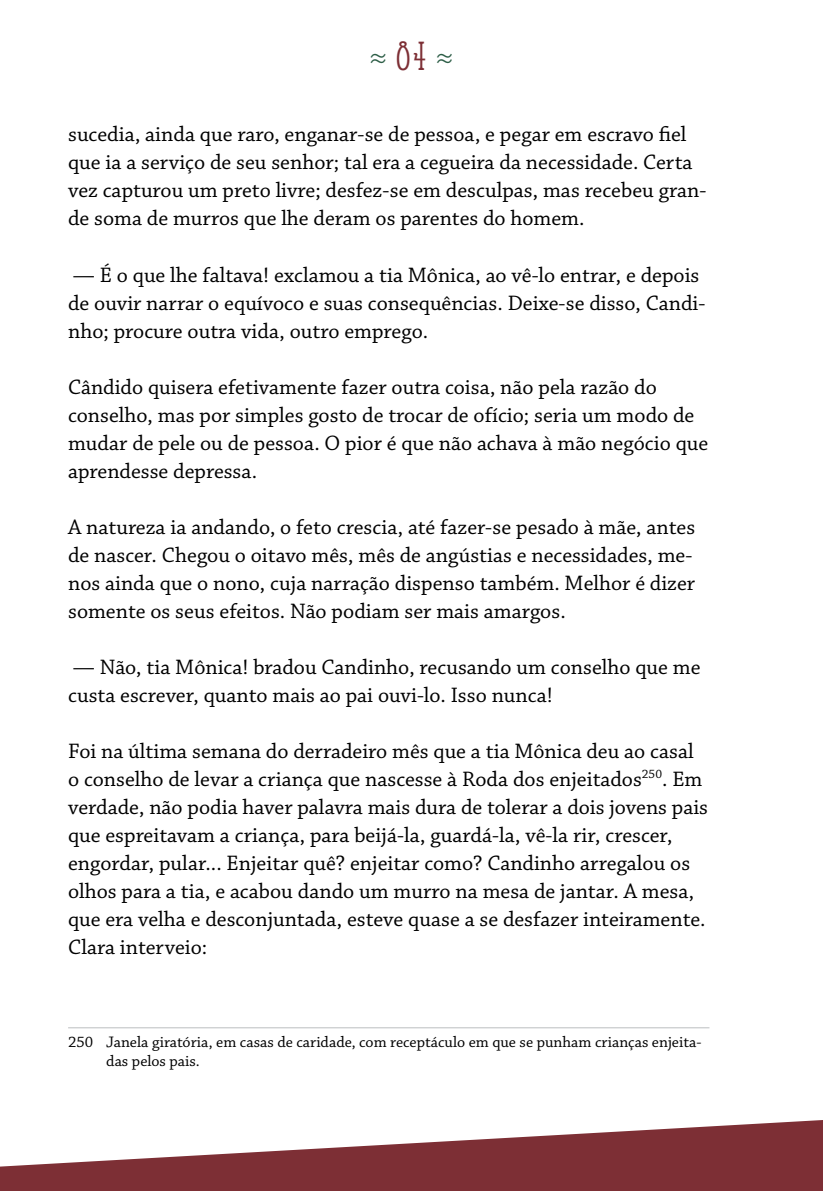
<style>
.page{position:relative;width:823px;height:1191px;background:#fff}
.page>*{position:absolute;margin:0;border:0;box-sizing:border-box;transform-origin:0 0}
.t1{font:40px "Eccentric Std";color:#2c5d46}
.t2{font:22px/28px "Chaparral Pro";color:#000}
.t3{font:16px/19.2px "Chaparral Pro";color:#000}
.s1{color:#7d2f35}
</style>
<div class="page">
<svg style="left:0;top:1120px;width:822px;height:71px;fill:#7d2f35"></svg>
<hr style="left:68px;top:1027px;width:641px;height:1px;background:#bcbec0">
<h1 class="t1" style="left:369px;top:33px;width:85px">≈<span class="s1">84</span>≈</h1>
<p class="t2" style="left:68px;top:121px;width:639px">sucedia, ainda que raro, enganar-se de pessoa, e pegar em escravo fiel que ia a serviço de seu senhor; tal era a cegueira da necessidade. Certa vez capturou um preto livre; desfez-se em desculpas, mas recebeu gran&shy;de soma de murros que lhe deram os parentes do homem.</p>
<p class="t2" style="left:68px;top:261px;width:638px">— É o que lhe faltava! exclamou a tia Mônica, ao vê-lo entrar, e depois de ouvir narrar o equívoco e suas consequências. Deixe-se disso, Candi&shy;nho; procure outra vida, outro emprego.</p>
<p class="t2" style="left:68px;top:373px;width:641px">Cândido quisera efetivamente fazer outra coisa, não pela razão do conselho, mas por simples gosto de trocar de ofício; seria um modo de mudar de pele ou de pessoa. O pior é que não achava à mão negócio que aprendesse depressa.</p>
<p class="t2" style="left:68px;top:513px;width:628px">A natureza ia andando, o feto crescia, até fazer-se pesado à mãe, antes de nascer. Chegou o oitavo mês, mês de angústias e necessidades, me&shy;nos ainda que o nono, cuja narração dispenso também. Melhor é dizer somente os seus efeitos. Não podiam ser mais amargos.</p>
<p class="t2" style="left:68px;top:653px;width:633px">— Não, tia Mônica! bradou Candinho, recusando um conselho que me custa escrever, quanto mais ao pai ouvi-lo. Isso nunca!</p>
<p class="t2" style="left:68px;top:737px;width:641px">Foi na última semana do derradeiro mês que a tia Mônica deu ao casal o conselho de levar a criança que nascesse à Roda dos enjeitados<sup>250</sup>. Em verdade, não podia haver palavra mais dura de tolerar a dois jovens pais que espreitavam a criança, para beijá-la, guardá-la, vê-la rir, crescer, engordar, pular... Enjeitar quê? enjeitar como? Candinho arregalou os olhos para a tia, e acabou dando um murro na mesa de jantar. A mesa, que era velha e desconjuntada, esteve quase a se desfazer inteiramente.<br>Clara interveio:</p>
<p class="t3" style="left:106px;top:1033px;width:596px;text-indent:-38px">250 Janela giratória, em casas de caridade, com receptáculo em que se punham crianças enjeita&shy;das pelos pais.</p>
</div>
